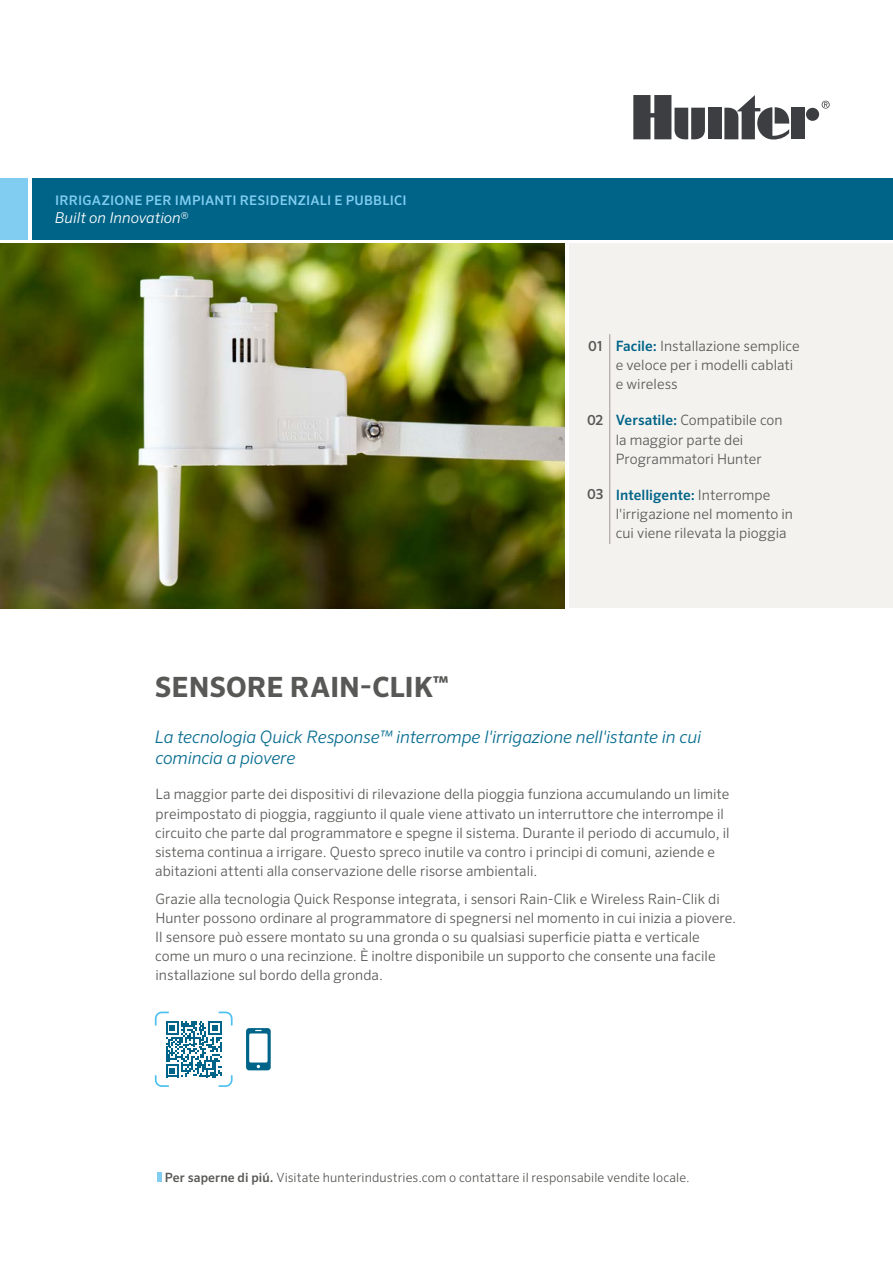
<style>
.page{position:relative;width:893px;height:1263px;background:#fff}
.page>*{position:absolute;margin:0;border:0;box-sizing:border-box;transform-origin:0 0}
.t1{font:700 27.9px "Sero Pro";letter-spacing:-.005em;color:#585956}
.t2{font:italic 300 17.25px/21px "Sero Pro";letter-spacing:-.01em;color:#086d90}
.t3{font:italic 300 15px "Sero Pro";color:#fff}
.t4{font:300 14.25px/19px "Sero Pro";letter-spacing:.005em;color:#585956}
.t5{font:500 13.2px "Sero Pro";letter-spacing:.015em;color:#81cdf2}
.t6{font:300 12.75px "Sero Pro";letter-spacing:.01em;color:#585956}
.s1{font-style:normal}
.s2{font-weight:500;font-size:13.8px}
.s3{font-weight:500;color:#006488}
.s4{font-weight:500}
</style>
<div class="page">
<svg style="left:822px;top:101px;width:8px;height:8px"></svg>
<div style="left:708px;top:108px;width:13px;height:31px;background:#3c3e41"></div>
<div style="left:806px;top:108px;width:13px;height:13px;background:#3c3e41;border-radius:50%"></div>
<div style="left:791px;top:108px;width:14px;height:31px;background:#3c3e41"></div>
<svg style="left:724px;top:95px;width:66px;height:45px"></svg>
<svg style="left:633px;top:95px;width:72px;height:45px"></svg>
<div style="left:32px;top:178px;width:861px;height:61px;background:#006488"></div>
<div style="left:0;top:178px;width:28px;height:61px;background:#81cdf2"></div>
<svg style="left:158px;top:1172px;width:4px;height:9px"></svg>
<div style="left:569px;top:244px;width:324px;height:364px;background:#f4f2ef"></div>
<hr style="left:609px;top:334px;width:1px;height:74px;background:#9c9896">
<hr style="left:609px;top:408px;width:1px;height:75px;background:#9c9896">
<hr style="left:609px;top:483px;width:1px;height:61px;background:#9c9896">
<img style="left:0;top:244px;width:565px;height:364px">
<svg style="left:246px;top:1028px;width:25px;height:42px"></svg>
<svg style="left:155px;top:1011px;width:78px;height:76px"></svg>
<p class="t5" style="left:55px;top:192px;width:353px">IRRIGAZIONE PER IMPIANTI RESIDENZIALI E PUBBLICI</p>
<p class="t3" style="left:55px;top:208px;width:135px">Built on Innovation<span class="s1">®</span></p>
<p class="t4" style="left:616px;top:336px;width:186px;text-indent:-28px"><span class="s2">01</span> <span class="s3">Facile:</span> Installazione semplice e veloce per i modelli cablati e wireless</p>
<p class="t4" style="left:616px;top:411px;width:168px;text-indent:-29px"><span class="s2">02</span> <span class="s3">Versatile:</span> Compatibile con la maggior parte dei<br>Programmatori Hunter</p>
<p class="t4" style="left:616px;top:485px;width:179px;text-indent:-29px"><span class="s2">03</span> <span class="s3">Intelligente:</span> Interrompe l'irrigazione nel momento in cui viene rilevata la pioggia</p>
<h1 class="t1" style="left:155px;top:670px;width:295px">SENSORE RAIN-CLIK<sup>™</sup></h1>
<p class="t2" style="left:155px;top:726px;width:548px">La tecnologia Quick Response™ interrompe l'irrigazione nell'istante in cui comincia a piovere</p>
<p class="t4" style="left:155px;top:785px;width:576px">La maggior parte dei dispositivi di rilevazione della pioggia funziona accumulando un limite preimpostato di pioggia, raggiunto il quale viene attivato un interruttore che interrompe il circuito che parte dal programmatore e spegne il sistema. Durante il periodo di accumulo, il sistema continua a irrigare. Questo spreco inutile va contro i principi di comuni, aziende e abitazioni attenti alla conservazione delle risorse ambientali.</p>
<p class="t4" style="left:155px;top:889px;width:582px">Grazie alla tecnologia Quick Response integrata, i sensori Rain-Clik e Wireless Rain-Clik di Hunter possono ordinare al programmatore di spegnersi nel momento in cui inizia a piovere.<br>Il sensore può essere montato su una gronda o su qualsiasi superficie piatta e verticale come un muro o una recinzione. È inoltre disponibile un supporto che consente una facile installazione sul bordo della gronda.</p>
<p class="t6" style="left:165px;top:1169px;width:526px"><span class="s4">Per saperne di piú.</span> Visitate hunterindustries.com o contattare il responsabile vendite locale.</p>
</div>
